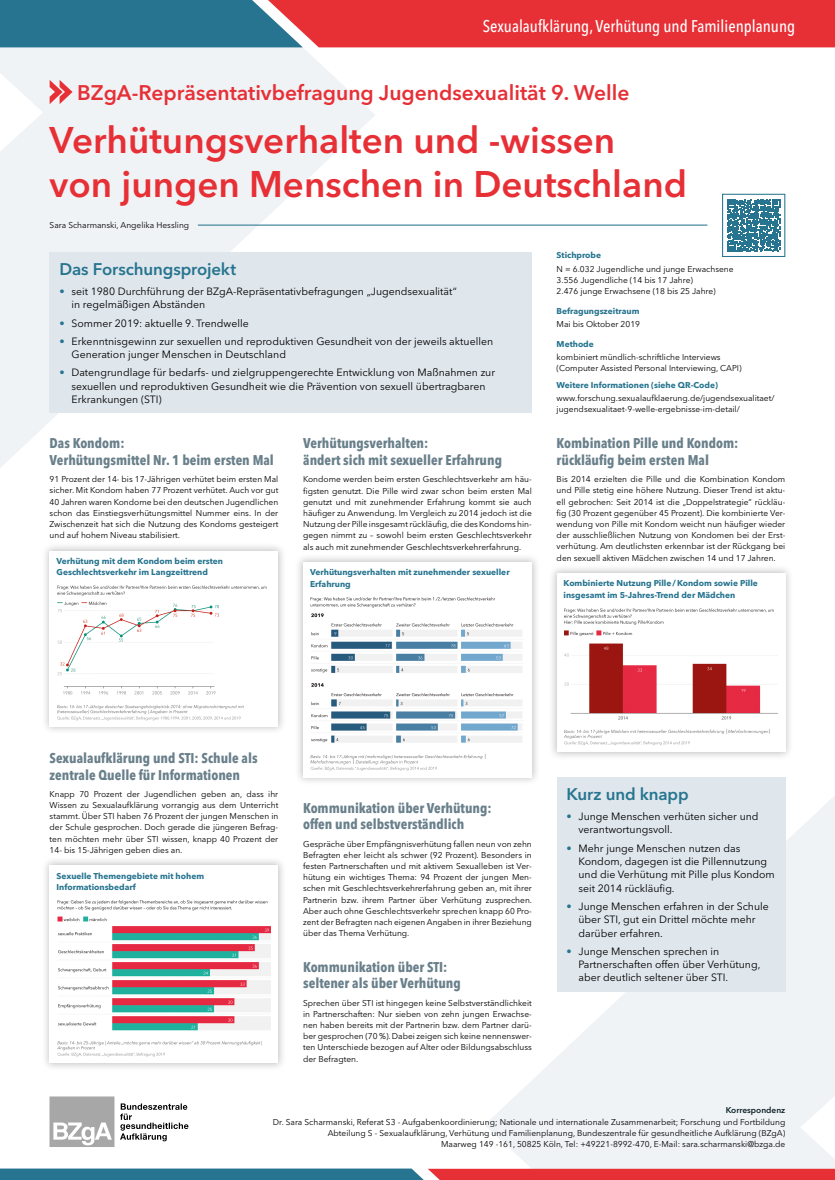
<style>
.page{position:relative;width:835px;height:1180px;background:#fff}
.page>*{position:absolute;margin:0;border:0;box-sizing:border-box;transform-origin:0 0}
.t1{font:600 36.75px/44.1px "Avenir Next LT Pro";color:#e72f36}
.t2{font:600 21px "Avenir Next LT Pro";color:#e72f36}
.t3{font:500 condensed 16.8px "Avenir Next LT Pro";color:#fff}
.t4{font:600 16.8px "Avenir Next LT Pro";letter-spacing:-.01em;color:#26748f}
.t5{font:700 condensed 14px/16.8px "Avenir Next LT Pro";color:#697f8a}
.t6{font:10.5px/13.3px "Avenir Next LT Pro";color:#000}
.t7{font:8.4px/11.2px "Avenir Next LT Pro";color:#000;text-align:justify}
.t8{font:700 8.4px/11.2px "Avenir Next LT Pro";color:#26748f}
.t9{font:600 8.4px "Avenir Next LT Pro";color:#0a2027}
.s1{color:#26748f}
</style>
<div class="page">
<svg style="left:485px;top:795px;width:349px;height:373px;fill:#f0f3f6"></svg>
<svg style="left:0;top:1168px;width:834px;height:12px;background:#8c5e6f"></svg>
<svg style="left:0;top:47px;width:375px;height:421px;fill:#f0f3f6"></svg>
<svg style="left:0;top:0;width:834px;height:47px;background:#a74957"></svg>
<hr style="left:198px;top:225px;width:509px;height:1px;background:#26748f">
<svg style="left:50px;top:80px;width:22px;height:24px"></svg>
<div style="left:50px;top:252px;width:481px;height:161px;background:#dfe6ec"></div>
<div style="left:556px;top:777px;width:229px;height:214px;background:#dfe6ec"></div>
<div style="left:41px;top:542px;width:246px;height:193px;background:#000;opacity:.25"></div>
<div style="left:50px;top:550px;width:228px;height:176px;background:#fff"></div>
<div style="left:294px;top:553px;width:246px;height:233px;background:#000;opacity:.25"></div>
<div style="left:303px;top:562px;width:228px;height:215px;background:#fff"></div>
<div style="left:547px;top:564px;width:247px;height:197px;background:#000;opacity:.25"></div>
<div style="left:556px;top:573px;width:229px;height:179px;background:#fff"></div>
<img style="left:57px;top:586px;width:210px;height:135px">
<img style="left:311px;top:597px;width:211px;height:174px">
<img style="left:564px;top:608px;width:213px;height:138px">
<div style="left:41px;top:856px;width:246px;height:215px;background:#000;opacity:.25"></div>
<div style="left:50px;top:865px;width:228px;height:198px;background:#fff"></div>
<img style="left:57px;top:900px;width:213px;height:157px">
<svg style="left:120px;top:1103px;width:68px;height:38px"></svg>
<svg style="left:49px;top:1096px;width:65px;height:51px;background:#b8b8b9"></svg>
<svg style="left:727px;top:199px;width:53px;height:53px"></svg>
<div style="left:722px;top:194px;width:63px;height:63px;border:1px solid #26748f"></div>
<h3 class="t3" style="left:482px;top:15px;width:314px">Sexualaufklärung, Verhütung und Familienplanung</h3>
<h2 class="t2" style="left:77px;top:80px;width:553px">BZgA-Repräsentativbefragung Jugendsexualität 9. Welle</h2>
<h1 class="t1" style="left:50px;top:118px;width:638px">Verhütungsverhalten und -wissen von jungen Menschen in Deutschland</h1>
<p class="t7" style="left:50px;top:219px;width:141px">Sara Scharmanski, Angelika Hessling</p>
<h3 class="t4" style="left:60px;top:259px;width:178px">Das Forschungsprojekt</h3>
<p class="t6" style="left:71px;top:285px;width:386px;text-indent:-12px"><span class="s1">•</span> seit 1980 Durchführung der BZgA-Repräsentativbefragungen „Jugendsexualität“ in regelmäßigen Abständen</p>
<p class="t6" style="left:60px;top:316px;width:191px"><span class="s1">•</span> Sommer 2019: aktuelle 9. Trendwelle</p>
<p class="t6" style="left:71px;top:334px;width:423px;text-indent:-12px"><span class="s1">•</span> Erkenntnisgewinn zur sexuellen und reproduktiven Gesundheit von der jeweils aktuellen<br>Generation junger Menschen in Deutschland</p>
<p class="t6" style="left:71px;top:366px;width:425px;text-indent:-12px"><span class="s1">•</span> Datengrundlage für bedarfs- und zielgruppengerechte Entwicklung von Maßnahmen zur sexuellen und reproduktiven Gesundheit wie die Prävention von sexuell übertragbaren<br>Erkrankungen (STI)</p>
<h3 class="t5" style="left:50px;top:435px;width:226px">Das Kondom:<br>Verhütungsmittel Nr. 1 beim ersten Mal</h3>
<p class="t7" style="left:50px;top:474px;width:230px">91 Prozent der 14- bis 17-Jährigen verhütet beim ersten Mal sicher. Mit Kondom haben 77 Prozent verhütet. Auch vor gut 40 Jahren waren Kondome bei den deutschen Jugendlichen schon das Einstiegsverhütungsmittel Nummer eins. In der Zwischenzeit hat sich die Nutzung des Kondoms gesteigert und auf hohem Niveau stabilisiert.</p>
<p class="t8" style="left:57px;top:555px;width:168px">Verhütung mit dem Kondom beim ersten<br>Geschlechtsverkehr im Langzeittrend</p>
<h3 class="t5" style="left:303px;top:435px;width:200px">Verhütungsverhalten:<br>ändert sich mit sexueller Erfahrung</h3>
<p class="t7" style="left:303px;top:474px;width:230px">Kondome werden beim ersten Geschlechtsverkehr am häu&shy;figsten genutzt. Die Pille wird zwar schon beim ersten Mal genutzt und mit zunehmender Erfahrung kommt sie auch häufiger zu Anwendung. Im Vergleich zu 2014 jedoch ist die Nutzung der Pille insgesamt rückläufig, die des Kondoms hin&shy;gegen nimmt zu – sowohl beim ersten Geschlechtsverkehr als auch mit zunehmender Geschlechtsverkehrerfahrung.</p>
<p class="t8" style="left:310px;top:567px;width:201px">Verhütungsverhalten mit zunehmender sexueller<br>Erfahrung</p>
<p class="t8" style="left:556px;top:250px;width:46px">Stichprobe</p>
<p class="t7" style="left:556px;top:263px;width:178px;text-align:left">N = 6.032 Jugendliche und junge Erwachsene<br>3.556 Jugendliche (14 bis 17 Jahre)<br>2.476 junge Erwachsene (18 bis 25 Jahre)</p>
<p class="t8" style="left:556px;top:305px;width:84px">Befragungszeitraum</p>
<p class="t7" style="left:556px;top:318px;width:85px">Mai bis Oktober 2019</p>
<p class="t8" style="left:556px;top:338px;width:39px">Methode</p>
<p class="t7" style="left:556px;top:351px;width:186px">kombiniert mündlich-schriftliche Interviews (Computer Assisted Personal Interviewing, CAPI)</p>
<p class="t8" style="left:556px;top:379px;width:163px">Weitere Informationen (siehe QR-Code)</p>
<p class="t7" style="left:556px;top:393px;width:219px">www.forschung.sexualaufklaerung.de/jugendsexualitaet/ jugendsexualitaet-9-welle-ergebnisse-im-detail/</p>
<h3 class="t5" style="left:556px;top:435px;width:183px">Kombination Pille und Kondom: rückläufig beim ersten Mal</h3>
<p class="t7" style="left:556px;top:474px;width:230px">Bis 2014 erzielten die Pille und die Kombination Kondom und Pille stetig eine höhere Nutzung. Dieser Trend ist aktu&shy;ell gebrochen: Seit 2014 ist die „Doppelstrategie” rückläu&shy;fig (30 Prozent gegenüber 45 Prozent). Die kombinierte Ver&shy;wendung von Pille mit Kondom weicht nun häufiger wieder der ausschließlichen Nutzung von Kondomen bei der Erst&shy;verhütung. Am deutlichsten erkennbar ist der Rückgang bei den sexuell aktiven Mädchen zwischen 14 und 17 Jahren.</p>
<p class="t8" style="left:563px;top:578px;width:196px">Kombinierte Nutzung Pille/Kondom sowie Pille insgesamt im 5-Jahres-Trend der Mädchen</p>
<h3 class="t5" style="left:50px;top:749px;width:209px">Sexualaufklärung und STI: Schule als zentrale Quelle für Informationen</h3>
<p class="t7" style="left:50px;top:788px;width:230px">Knapp 70 Prozent der Jugendlichen geben an, dass ihr Wissen zu Sexualaufklärung vorrangig aus dem Unterricht stammt. Über STI haben 76 Prozent der jungen Menschen in der Schule gesprochen. Doch gerade die jüngeren Befrag&shy;ten möchten mehr über STI wissen, knapp 40 Prozent der 14- bis 15-Jährigen geben dies an.</p>
<p class="t8" style="left:57px;top:870px;width:149px">Sexuelle Themengebiete mit hohem<br>Informationsbedarf</p>
<h3 class="t5" style="left:303px;top:799px;width:190px">Kommunikation über Verhütung: offen und selbstverständlich</h3>
<p class="t7" style="left:303px;top:838px;width:230px">Gespräche über Empfängnisverhütung fallen neun von zehn Befragten eher leicht als schwer (92 Prozent). Besonders in festen Partnerschaften und mit aktivem Sexualleben ist Ver&shy;hütung ein wichtiges Thema: 94 Prozent der jungen Men&shy;schen mit Geschlechtsverkehrerfahrung geben an, mit ihrer Partnerin bzw. ihrem Partner über Verhütung zusprechen.<br>Aber auch ohne Geschlechtsverkehr sprechen knapp 60 Pro&shy;zent der Befragten nach eigenen Angaben in ihrer Beziehung über das Thema Verhütung.</p>
<h3 class="t5" style="left:303px;top:958px;width:159px">Kommunikation über STI: seltener als über Verhütung</h3>
<p class="t7" style="left:303px;top:997px;width:230px">Sprechen über STI ist hingegen keine Selbstverständlichkeit in Partnerschaften: Nur sieben von zehn jungen Erwachse&shy;nen haben bereits mit der Partnerin bzw. dem Partner darü&shy;ber gesprochen (70 %). Dabei zeigen sich keine nennenswer&shy;ten Unterschiede bezogen auf Alter oder Bildungsabschluss der Befragten.</p>
<h3 class="t4" style="left:566px;top:784px;width:124px">Kurz und knapp</h3>
<p class="t6" style="left:578px;top:810px;width:181px;text-indent:-12px"><span class="s1">•</span> Junge Menschen verhüten sicher und verantwortungsvoll.</p>
<p class="t6" style="left:578px;top:841px;width:198px;text-indent:-12px"><span class="s1">•</span> Mehr junge Menschen nutzen das Kondom, dagegen ist die Pillennutzung und die Verhütung mit Pille plus Kondom seit 2014 rückläufig.</p>
<p class="t6" style="left:578px;top:899px;width:192px;text-indent:-12px"><span class="s1">•</span> Junge Menschen erfahren in der Schule über STI, gut ein Drittel möchte mehr darüber erfahren.</p>
<p class="t6" style="left:578px;top:944px;width:183px;text-indent:-12px"><span class="s1">•</span> Junge Menschen sprechen in<br>Partnerschaften offen über Verhütung, aber deutlich seltener über STI.</p>
<p class="t9" style="left:725px;top:1105px;width:61px">Korrespondenz</p>
<p class="t7" style="left:273px;top:1116px;width:514px;text-align:right">Dr. Sara Scharmanski, Referat S3 - Aufgabenkoordinierung; Nationale und internationale Zusammenarbeit; Forschung und Fortbildung<br>Abteilung S - Sexualaufklärung, Verhütung und Familienplanung, Bundeszentrale für gesundheitliche Aufklärung (BZgA)<br>Maarweg 149 -161, 50825 Köln, Tel: +49221-8992-470, E-Mail: sara.scharmanski@bzga.de</p>
</div>
